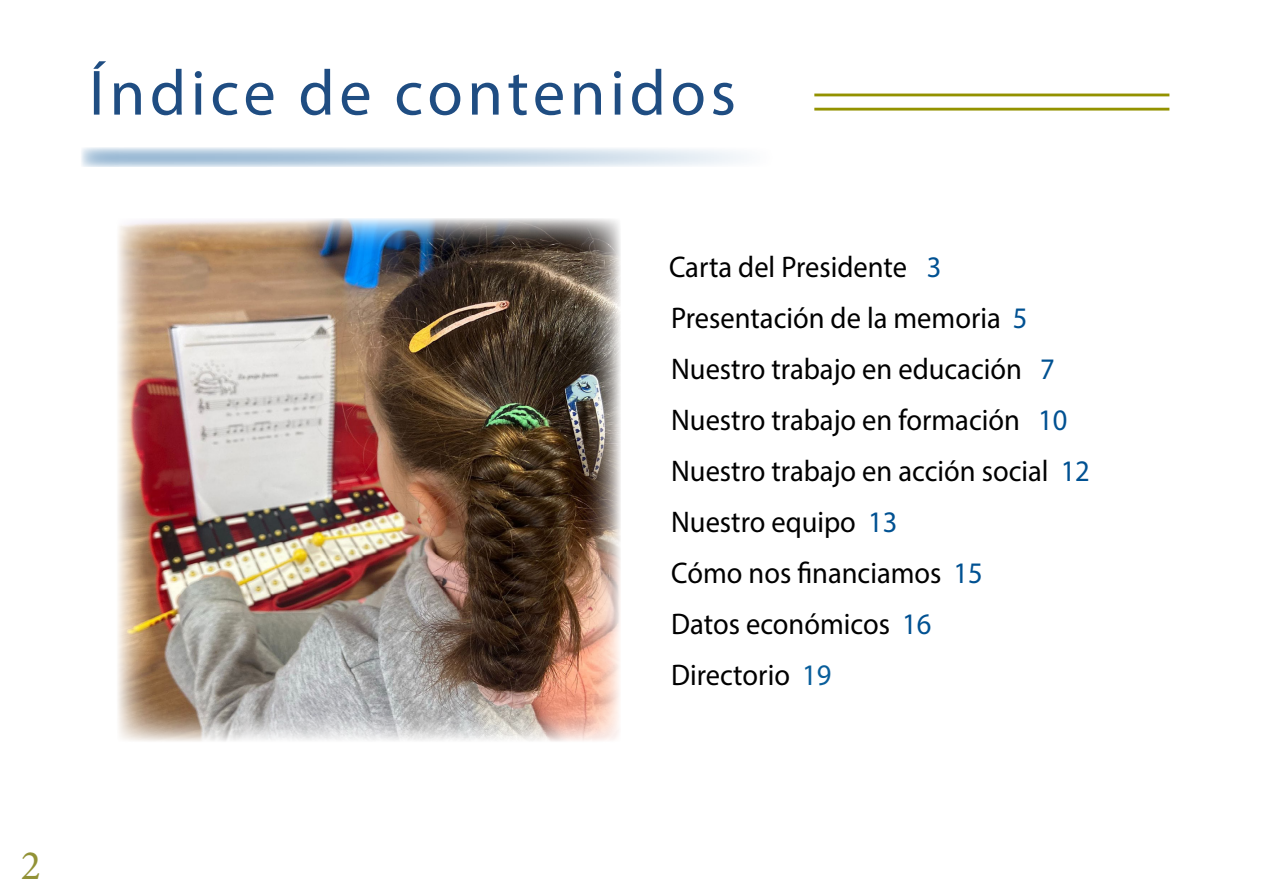
<style>
.page{position:relative;width:1263px;height:893px;background:#fff}
.page>*{position:absolute;margin:0;border:0;box-sizing:border-box;transform-origin:0 0}
.t1{font:64.5px "Myriad Pro";letter-spacing:.07em;color:#1f4d82}
.t2{font:42px "Minion Pro";color:#929236}
.t3{font:30px/51px "Myriad Pro";color:#000;scale:.95 1}
.s1{color:#005192}
.s2{color:#095e9b}
</style>
<div class="page">
<img style="left:117px;top:219px;width:504px;height:523px">
<hr style="left:814px;top:94px;width:355px;height:2px;background:#939200">
<hr style="left:814px;top:108px;width:355px;height:3px;background:#939200">
<svg style="left:81px;top:147px;width:663px;height:20px;background:#cddce9"></svg>
<h1 class="t1" style="left:89px;top:53px;width:648px">Índice de contenidos</h1>
<p class="t3" style="left:669px;top:241px;width:445px">Carta del Presidente <span class="s1">3<br></span>Presentación de la memoria <span class="s1">5<br></span>Nuestro trabajo en educación <span class="s1">7<br></span>Nuestro trabajo en formación <span class="s1">10<br></span>Nuestro trabajo en acción social <span class="s1">12<br></span>Nuestro equipo <span class="s1">13<br></span>Cómo nos financiamos <span class="s1">15<br></span>Datos económicos <span class="s1">16<br></span>Directorio <span class="s2">19</span></p>
<h2 class="t2" style="left:21px;top:837px;width:22px">2</h2>
</div>
